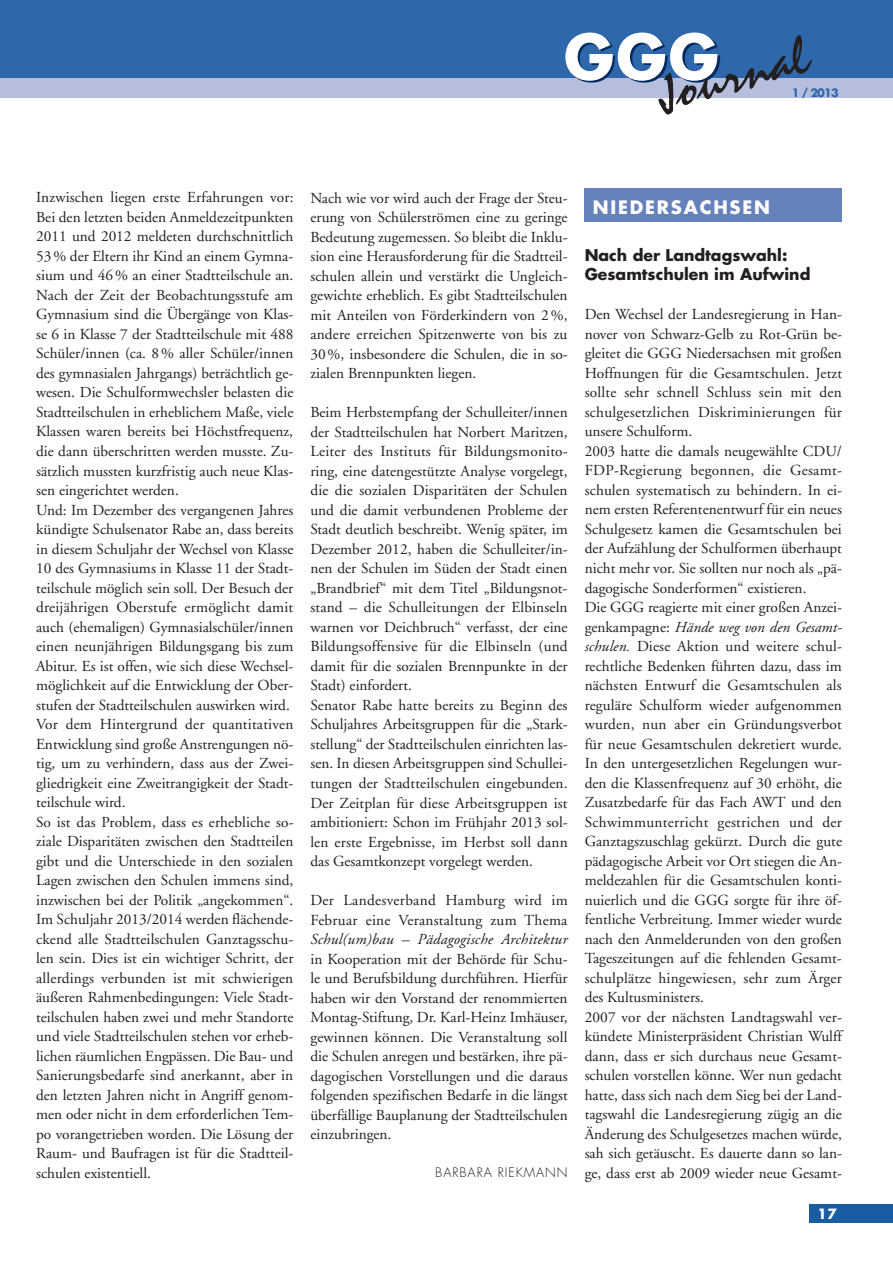
<style>
.page{position:relative;width:893px;height:1263px;background:#fff}
.page>*{position:absolute;margin:0;border:0;box-sizing:border-box;transform-origin:0 0}
.t1{font:700 60px "Futura";color:#fff}
.t2{font:54.75px "Staccato 222 BT";color:#231f20}
.t3{font:700 18px "Futura";color:#fff}
.t4{font:700 15.75px/19.5px "Futura";color:#231f20}
.t5{font:15.3px/19.5px "Adobe Garamond";color:#231f20}
.t6{font:italic 15.3px "Adobe Garamond";letter-spacing:.015em;color:#231f20}
.t7{font:700 13.8px "Futura";color:#fff}
.t8{font:300 12.75px "Futura";letter-spacing:.07em;color:#231f20}
.t9{font:700 11.25px "Futura";color:#2e68aa}
.s1{font-style:italic}
</style>
<div class="page">
<div style="left:0;top:0;width:893px;height:79px;background:#2e68aa"></div>
<div style="left:0;top:79px;width:893px;height:19px;background:#b5bfdd"></div>
<div style="left:810px;top:1204px;width:83px;height:19px;background:#195ca2"></div>
<svg style="left:567px;top:35px;width:255px;height:48px"></svg>
<div style="left:585px;top:189px;width:257px;height:33px;background:#6582ba"></div>
<h1 class="t1" style="left:564px;top:17px;width:157px">GGG</h1>
<h2 class="t2" style="left:649px;top:65px;width:158px;rotate:-15deg">Journal</h2>
<p class="t9" style="left:792px;top:86px;width:48px">1 / 2013</p>
<p class="t5" style="left:36px;top:188px;width:259px">Inzwischen liegen erste Erfahrungen vor:<br>Bei den letzten beiden Anmeldezeitpunkten 2011 und 2012 meldeten durchschnittlich 53% der Eltern ihr Kind an einem Gymna&shy;sium und 46% an einer Stadtteilschule an.<br>Nach der Zeit der Beobachtungsstufe am Gymnasium sind die Übergänge von Klas&shy;se 6 in Klasse 7 der Stadtteilschule mit 488<br>Schüler/innen (ca. 8% aller Schüler/innen des gymnasialen Jahrgangs) beträchtlich ge&shy;wesen. Die Schulformwechsler belasten die Stadtteilschulen in erheblichem Maße, viele Klassen waren bereits bei Höchstfrequenz, die dann überschritten werden musste. Zu&shy;sätzlich mussten kurzfristig auch neue Klas&shy;sen eingerichtet werden.<br>Und: Im Dezember des vergangenen Jahres kündigte Schulsenator Rabe an, dass bereits in diesem Schuljahr der Wechsel von Klasse 10 des Gymnasiums in Klasse 11 der Stadt&shy;teilschule möglich sein soll. Der Besuch der dreijährigen Oberstufe ermöglicht damit auch (ehemaligen) Gymnasialschüler/innen einen neunjährigen Bildungsgang bis zum Abitur. Es ist offen, wie sich diese Wechsel&shy;möglichkeit auf die Entwicklung der Ober&shy;stufen der Stadtteilschulen auswirken wird.<br>Vor dem Hintergrund der quantitativen Entwicklung sind große Anstrengungen nö&shy;tig, um zu verhindern, dass aus der Zwei&shy;gliedrigkeit eine Zweitrangigkeit der Stadt&shy;teilschule wird.<br>So ist das Problem, dass es erhebliche so&shy;ziale Disparitäten zwischen den Stadtteilen gibt und die Unterschiede in den sozialen Lagen zwischen den Schulen immens sind, inzwischen bei der Politik „angekommen“.<br>Im Schuljahr 2013/2014 werden flächende&shy;ckend alle Stadtteilschulen Ganztagsschu&shy;len sein. Dies ist ein wichtiger Schritt, der allerdings verbunden ist mit schwierigen äußeren Rahmenbedingungen: Viele Stadt&shy;teilschulen haben zwei und mehr Standorte und viele Stadtteilschulen stehen vor erheb&shy;lichen räumlichen Engpässen. Die Bau- und Sanierungsbedarfe sind anerkannt, aber in den letzten Jahren nicht in Angriff genom&shy;men oder nicht in dem erforderlichen Tem&shy;po vorangetrieben worden. Die Lösung der Raum- und Baufragen ist für die Stadtteil&shy;schulen existentiell.</p>
<p class="t5" style="left:310px;top:188px;width:259px;text-align:justify">Nach wie vor wird auch der Frage der Steu&shy;erung von Schülerströmen eine zu geringe Bedeutung zugemessen. So bleibt die Inklu&shy;sion eine Herausforderung für die Stadtteil&shy;schulen allein und verstärkt die Ungleich&shy;gewichte erheblich. Es gibt Stadtteilschulen mit Anteilen von Förderkindern von 2%, andere erreichen Spitzenwerte von bis zu 30%, insbesondere die Schulen, die in so&shy;zialen Brennpunkten liegen.</p>
<p class="t5" style="left:310px;top:403px;width:259px">Beim Herbstempfang der Schulleiter/innen der Stadtteilschulen hat Norbert Maritzen, Leiter des Instituts für Bildungsmonito&shy;ring, eine datengestützte Analyse vorgelegt, die die sozialen Disparitäten der Schulen und die damit verbundenen Probleme der Stadt deutlich beschreibt. Wenig später, im Dezember 2012, haben die Schulleiter/in&shy;nen der Schulen im Süden der Stadt einen „Brandbrief“ mit dem Titel „Bildungsnot&shy;stand – die Schulleitungen der Elbinseln warnen vor Deichbruch“ verfasst, der eine Bildungsoffensive für die Elbinseln (und damit für die sozialen Brennpunkte in der Stadt) einfordert.<br>Senator Rabe hatte bereits zu Beginn des Schuljahres Arbeitsgruppen für die „Stark&shy;stellung“ der Stadtteilschulen einrichten las&shy;sen. In diesen Arbeitsgruppen sind Schullei&shy;tungen der Stadtteilschulen eingebunden.<br>Der Zeitplan für diese Arbeitsgruppen ist ambitioniert: Schon im Frühjahr 2013 sol&shy;len erste Ergebnisse, im Herbst soll dann das Gesamtkonzept vorgelegt werden.</p>
<p class="t5" style="left:310px;top:891px;width:259px">Der Landesverband Hamburg wird im<br>Februar eine Veranstaltung zum Thema</p>
<p class="t6" style="left:310px;top:931px;width:259px">Schul(um)bau – Pädagogische Architektur</p>
<p class="t5" style="left:310px;top:949px;width:259px;text-align:justify">in Kooperation mit der Behörde für Schu&shy;le und Berufsbildung durchführen. Hierfür haben wir den Vorstand der renommierten Montag-Stiftung, Dr. Karl-Heinz Imhäuser, gewinnen können. Die Veranstaltung soll die Schulen anregen und bestärken, ihre pä&shy;dagogischen Vorstellungen und die daraus folgenden spezifischen Bedarfe in die längst überfällige Bauplanung der Stadtteilschulen einzubringen.</p>
<p class="t8" style="left:435px;top:1165px;width:134px">BARBARA RI EKMANN</p>
<p class="t3" style="left:593px;top:195px;width:14px">Niedersa</p>
<p class="t3" style="left:700px;top:195px;width:72px">chsen</p>
<p class="t4" style="left:585px;top:245px;width:227px">Nach der Landtagswahl:<br>Gesamtschulen im Aufwind</p>
<p class="t5" style="left:585px;top:305px;width:259px">Den Wechsel der Landesregierung in Han&shy;nover von Schwarz-Gelb zu Rot-Grün be&shy;gleitet die GGG Niedersachsen mit großen Hoffnungen für die Gesamtschulen. Jetzt sollte sehr schnell Schluss sein mit den schulgesetzlichen Diskriminierungen für unsere Schulform.<br>2003 hatte die damals neugewählte CDU/ FDP-Regierung begonnen, die Gesamt&shy;schulen systematisch zu behindern. In ei&shy;nem ersten Referentenentwurf für ein neues Schulgesetz kamen die Gesamtschulen bei der Aufzählung der Schulformen überhaupt nicht mehr vor. Sie sollten nur noch als „pä&shy;dagogische Sonderformen“ existieren.<br>Die GGG reagierte mit einer großen Anzei&shy;genkampagne: <span class="s1">Hände weg von den Gesamt&shy;schulen.</span> Diese Aktion und weitere schul&shy;rechtliche Bedenken führten dazu, dass im nächsten Entwurf die Gesamtschulen als reguläre Schulform wieder aufgenommen wurden, nun aber ein Gründungsverbot für neue Gesamtschulen dekretiert wurde.<br>In den untergesetzlichen Regelungen wur&shy;den die Klassenfrequenz auf 30 erhöht, die Zusatzbedarfe für das Fach AWT und den Schwimmunterricht gestrichen und der Ganztagszuschlag gekürzt. Durch die gute pädagogische Arbeit vor Ort stiegen die An&shy;meldezahlen für die Gesamtschulen konti&shy;nuierlich und die GGG sorgte für ihre öf&shy;fentliche Verbreitung. Immer wieder wurde nach den Anmelderunden von den großen Tageszeitungen auf die fehlenden Gesamt&shy;schulplätze hingewiesen, sehr zum Ärger des Kultusministers.<br>2007 vor der nächsten Landtagswahl ver&shy;kündete Ministerpräsident Christian Wulff dann, dass er sich durchaus neue Gesamt&shy;schulen vorstellen könne. Wer nun gedacht hatte, dass sich nach dem Sieg bei der Land&shy;tagswahl die Landesregierung zügig an die Änderung des Schulgesetzes machen würde, sah sich getäuscht. Es dauerte dann so lan&shy;ge, dass erst ab 2009 wieder neue Gesamt-</p>
<p class="t7" style="left:817px;top:1205px;width:21px">17</p>
</div>
